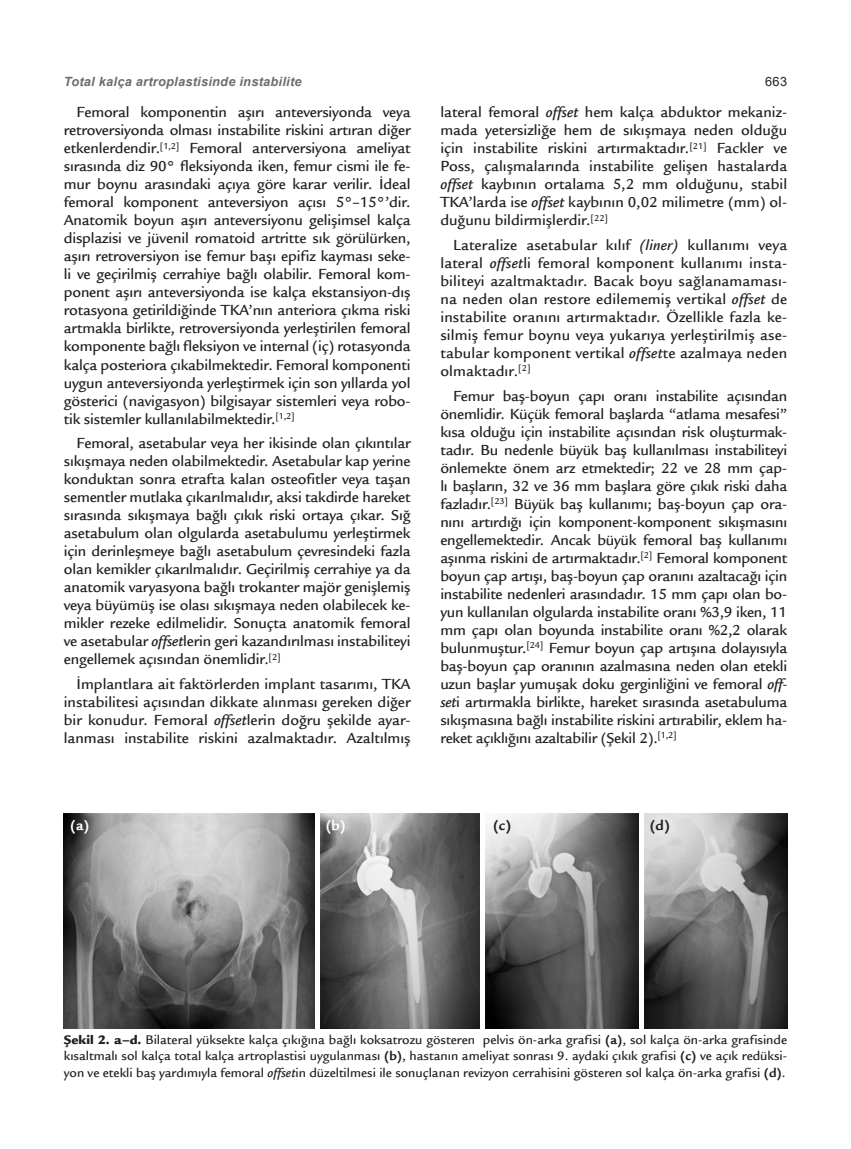
<style>
.page{position:relative;width:851px;height:1149px;background:#fff}
.page>*{position:absolute;margin:0;border:0;box-sizing:border-box;transform-origin:0 0}
._5_TEXT{font:500 15.75px/18px "Legacy Sans Std";color:#231f20;text-align:justify}
.t1{font:700 15px "Legacy Sans Std";color:#fff}
.t2{font:700 15px "Legacy Sans Std";color:#231f20}
._8_SEKIL_YAZI{font:500 13.5px/16.2px "Legacy Sans Std";color:#231f20;text-align:justify}
.t3{font:italic 700 12.75px "Arial";letter-spacing:.02em;color:#6c6d70}
.t4{font:12.75px "Arial";color:#231f20}
.s1{font-style:italic}
.s2{font-weight:900}
.s3{font-weight:700}
</style>
<div class="page">
<img style="left:64px;top:813px;width:250px;height:215px">
<img style="left:320px;top:813px;width:159px;height:215px">
<img style="left:485px;top:813px;width:153px;height:215px">
<img style="left:644px;top:813px;width:143px;height:215px">
<p class="t3" style="left:64px;top:73px;width:239px">Total kalça artroplastisinde instabilite</p>
<p class="t4" style="left:765px;top:73px;width:24px">663</p>
<p class="_5_TEXT" style="left:440px;top:103px;width:348px">lateral femoral <span class="s1">offset</span> hem kalça abduktor mekaniz&shy;mada yetersizliğe hem de sıkışmaya neden olduğu için instabilite riskini artırmaktadır.<sup>[21]</sup> Fackler ve Poss, çalışmalarında instabilite gelişen hastalarda <span class="s1">offset</span> kaybının ortalama 5,2 mm olduğunu, stabil TKA’larda ise <span class="s1">offset</span> kaybının 0,02 milimetre (mm) ol&shy;duğunu bildirmişlerdir.<sup>[22]</sup></p>
<p class="_5_TEXT" style="left:440px;top:236px;width:348px;text-indent:13px">Lateralize asetabular kılıf <span class="s1">(liner)</span> kullanımı veya lateral <span class="s1">offset</span>li femoral komponent kullanımı insta&shy;biliteyi azaltmaktadır. Bacak boyu sağlanamaması&shy;na neden olan restore edilememiş vertikal <span class="s1">offset</span> de instabilite oranını artırmaktadır. Özellikle fazla ke&shy;silmiş femur boynu veya yukarıya yerleştirilmiş ase&shy;tabular komponent vertikal <span class="s1">offset</span>te azalmaya neden olmaktadır.<sup>[2]</sup></p>
<p class="_5_TEXT" style="left:440px;top:387px;width:348px;text-indent:13px">Femur baş-boyun çapı oranı instabilite açısından önemlidir. Küçük femoral başlarda “atlama mesafesi” kısa olduğu için instabilite açısından risk oluşturmak&shy;tadır. Bu nedenle büyük baş kullanılması instabiliteyi önlemekte önem arz etmektedir; 22 ve 28 mm çap&shy;lı başların, 32 ve 36 mm başlara göre çıkık riski daha fazladır.<sup>[23]</sup> Büyük baş kullanımı; baş-boyun çap ora&shy;nını artırdığı için komponent-komponent sıkışmasını engellemektedir. Ancak büyük femoral baş kullanımı aşınma riskini de artırmaktadır.<sup>[2]</sup> Femoral komponent boyun çap artışı, baş-boyun çap oranını azaltacağı için instabilite nedenleri arasındadır. 15 mm çapı olan bo&shy;yun kullanılan olgularda instabilite oranı %3,9 iken, 11 mm çapı olan boyunda instabilite oranı %2,2 olarak bulunmuştur.<sup>[24]</sup> Femur boyun çap artışına dolayısıyla baş-boyun çap oranının azalmasına neden olan etekli uzun başlar yumuşak doku gerginliğini ve femoral <span class="s1">off&shy;set</span>i artırmakla birlikte, hareket sırasında asetabuluma sıkışmasına bağlı instabilite riskini artırabilir, eklem ha&shy;reket açıklığını azaltabilir (Şekil 2).<sup>[1,2]</sup></p>
<p class="_5_TEXT" style="left:64px;top:103px;width:348px;text-indent:13px">Femoral komponentin aşırı anteversiyonda veya retroversiyonda olması instabilite riskini artıran diğer etkenlerdendir.<sup>[1,2]</sup> Femoral anterversiyona ameliyat sırasında diz 90° fleksiyonda iken, femur cismi ile fe&shy;mur boynu arasındaki açıya göre karar verilir. İdeal femoral komponent anteversiyon açısı 5°–15°’dir.<br>Anatomik boyun aşırı anteversiyonu gelişimsel kalça displazisi ve jüvenil romatoid artritte sık görülürken, aşırı retroversiyon ise femur başı epifiz kayması seke&shy;li ve geçirilmiş cerrahiye bağlı olabilir. Femoral kom&shy;ponent aşırı anteversiyonda ise kalça ekstansiyon-dış rotasyona getirildiğinde TKA’nın anteriora çıkma riski artmakla birlikte, retroversiyonda yerleştirilen femoral komponente bağlı fleksiyon ve internal (iç) rotasyonda kalça posteriora çıkabilmektedir. Femoral komponenti uygun anteversiyonda yerleştirmek için son yıllarda yol gösterici (navigasyon) bilgisayar sistemleri veya robo&shy;tik sistemler kullanılabilmektedir.<sup>[1,2]</sup></p>
<p class="_5_TEXT" style="left:64px;top:434px;width:348px;text-indent:13px">Femoral, asetabular veya her ikisinde olan çıkıntılar sıkışmaya neden olabilmektedir. Asetabular kap yerine konduktan sonra etrafta kalan osteofitler veya taşan sementler mutlaka çıkarılmalıdır, aksi takdirde hareket sırasında sıkışmaya bağlı çıkık riski ortaya çıkar. Sığ asetabulum olan olgularda asetabulumu yerleştirmek için derinleşmeye bağlı asetabulum çevresindeki fazla olan kemikler çıkarılmalıdır. Geçirilmiş cerrahiye ya da anatomik varyasyona bağlı trokanter majör genişlemiş veya büyümüş ise olası sıkışmaya neden olabilecek ke&shy;mikler rezeke edilmelidir. Sonuçta anatomik femoral ve asetabular <span class="s1">offset</span>lerin geri kazandırılması instabiliteyi engellemek açısından önemlidir.<sup>[2]</sup></p>
<p class="_5_TEXT" style="left:64px;top:675px;width:348px;text-indent:13px">İmplantlara ait faktörlerden implant tasarımı, TKA instabilitesi açısından dikkate alınması gereken diğer bir konudur. Femoral <span class="s1">offset</span>lerin doğru şekilde ayar&shy;lanması instabilite riskini azalmaktadır. Azaltılmış</p>
<p class="t1" style="left:70px;top:816px;width:21px">(a)</p>
<p class="t1" style="left:325px;top:816px;width:22px">(b)</p>
<p class="t2" style="left:493px;top:816px;width:20px">(c)</p>
<p class="t2" style="left:649px;top:816px;width:22px">(d)</p>
<p class="_8_SEKIL_YAZI" style="left:64px;top:1031px;width:724px"><span class="s2">Şekil 2. a–d.</span> Bilateral yüksekte kalça çıkığına bağlı koksatrozu gösteren pelvis ön-arka grafisi <span class="s3">(a)</span>, sol kalça ön-arka grafisinde kısaltmalı sol kalça total kalça artroplastisi uygulanması <span class="s3">(b)</span>, hastanın ameliyat sonrası 9. aydaki çıkık grafisi <span class="s3">(c)</span> ve açık redüksi&shy;yon ve etekli baş yardımıyla femoral <span class="s1">offset</span>in düzeltilmesi ile sonuçlanan revizyon cerrahisini gösteren sol kalça ön-arka grafisi <span class="s3">(d)</span>.</p>
</div>
